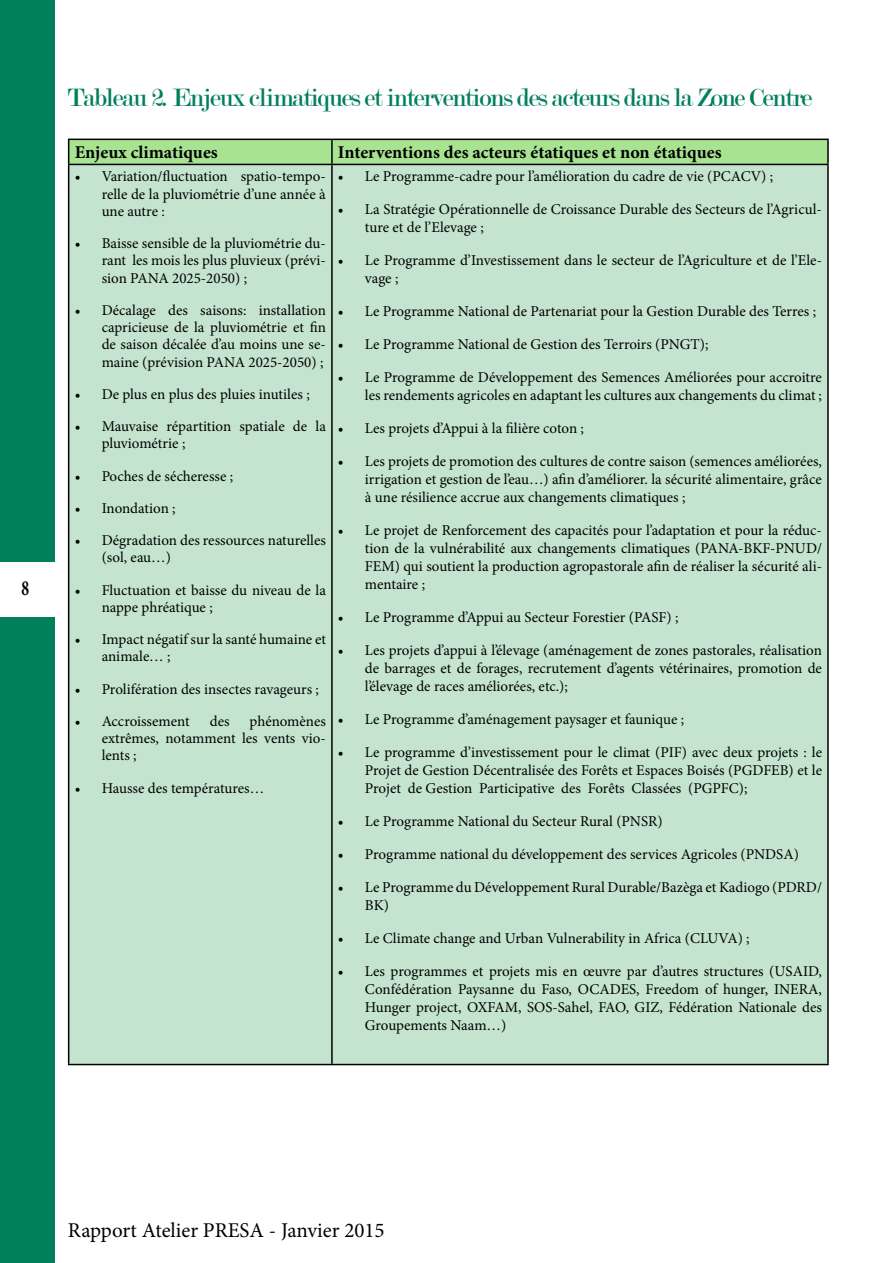
<style>
.page{position:relative;width:893px;height:1263px;background:#fff}
.page>*{position:absolute;margin:0;border:0;box-sizing:border-box;transform-origin:0 0}
.t1{font:27px "Modern";letter-spacing:-.05em;color:#007f5d}
.t2{font:700 condensed 21.6px "Minion Pro";color:#000;scale:.76 1}
.t3{font:21px "Minion Pro";color:#000}
.t4{font:700 18px "Minion Pro";color:#000}
.t5{font:15px/18px "Minion Pro";color:#000;text-align:justify}
</style>
<div class="page">
<div style="left:0;top:0;width:54px;height:1263px;background:#007f5d"></div>
<div style="left:0;top:562px;width:54px;height:54px;background:#fff"></div>
<div style="left:69px;top:165px;width:758px;height:899px;background:#c4e4d0"></div>
<svg style="left:68px;top:139px;width:759px;height:25px;background:#a2db8c"></svg>
<hr style="left:332px;top:139px;width:497px;height:1px;background:#000">
<hr style="left:331px;top:140px;width:2px;height:24px;background:#000">
<hr style="left:827px;top:140px;width:2px;height:24px;background:#000">
<hr style="left:68px;top:164px;width:264px;height:1px;background:#000">
<hr style="left:68px;top:165px;width:1px;height:899px;background:#000">
<hr style="left:332px;top:164px;width:497px;height:1px;background:#000">
<hr style="left:331px;top:165px;width:2px;height:899px;background:#000">
<hr style="left:827px;top:165px;width:2px;height:899px;background:#000">
<hr style="left:68px;top:1064px;width:264px;height:1px;background:#000">
<hr style="left:332px;top:1064px;width:497px;height:1px;background:#000">
<h2 class="t2" style="left:22px;top:574px;width:12px">8</h2>
<h1 class="t1" style="left:68px;top:84px;width:746px">Tableau 2. Enjeux climatiques et interventions des acteurs dans la Zone Centre</h1>
<p class="t4" style="left:75px;top:140px;width:145px">Enjeux climatiques</p>
<p class="t4" style="left:338px;top:140px;width:385px">Interventions des acteurs étatiques et non étatiques</p>
<p class="t5" style="left:102px;top:168px;width:226px;line-height:17.2px;text-indent:-27px">• Variation/fluctuation spatio-tempo&shy;relle de la pluviométrie d’une année à une autre :</p>
<p class="t5" style="left:102px;top:235px;width:226px;line-height:17.2px;text-indent:-27px">• Baisse sensible de la pluviométrie du&shy;rant les mois les plus pluvieux (prévi&shy;sion PANA 2025-2050) ;</p>
<p class="t5" style="left:102px;top:301px;width:226px;line-height:17.2px;text-indent:-27px">• Décalage des saisons: installation capricieuse de la pluviométrie et fin de saison décalée d’au moins une se&shy;maine (prévision PANA 2025-2050) ;</p>
<p class="t5" style="left:75px;top:385px;width:237px">• De plus en plus des pluies inutiles ;</p>
<p class="t5" style="left:102px;top:418px;width:226px;line-height:17.2px;text-indent:-27px">• Mauvaise répartition spatiale de la pluviométrie ;</p>
<p class="t5" style="left:75px;top:467px;width:160px">• Poches de sécheresse ;</p>
<p class="t5" style="left:75px;top:499px;width:103px">• Inondation ;</p>
<p class="t5" style="left:102px;top:532px;width:226px;line-height:17.2px;text-indent:-27px">• Dégradation des ressources naturelles (sol, eau…)</p>
<p class="t5" style="left:102px;top:581px;width:226px;line-height:17.2px;text-indent:-27px">• Fluctuation et baisse du niveau de la nappe phréatique ;</p>
<p class="t5" style="left:102px;top:631px;width:226px;line-height:17.2px;text-indent:-27px">• Impact négatif sur la santé humaine et animale… ;</p>
<p class="t5" style="left:75px;top:680px;width:246px">• Prolifération des insectes ravageurs ;</p>
<p class="t5" style="left:75px;top:712px;width:117px">• Accroissement</p>
<p class="t5" style="left:210px;top:712px;width:21px">des</p>
<p class="t5" style="left:338px;top:168px;width:437px">• Le Programme-cadre pour l’amélioration du cadre de vie (PCACV) ;</p>
<p class="t5" style="left:365px;top:201px;width:458px;text-indent:-27px">• La Stratégie Opérationnelle de Croissance Durable des Secteurs de l’Agricul&shy;ture et de l’Elevage ;</p>
<p class="t5" style="left:365px;top:252px;width:459px;text-indent:-27px">• Le Programme d’Investissement dans le secteur de l’Agriculture et de l’Ele&shy;vage ;</p>
<p class="t5" style="left:338px;top:303px;width:480px">• Le Programme National de Partenariat pour la Gestion Durable des Terres ;</p>
<p class="t5" style="left:338px;top:336px;width:372px">• Le Programme National de Gestion des Terroirs (PNGT);</p>
<p class="t5" style="left:338px;top:369px;width:486px;text-align:right">• Le Programme de Développement des Semences Améliorées pour accroitre les rendements agricoles en adaptant les cultures aux changements du climat ;</p>
<p class="t5" style="left:338px;top:420px;width:248px">• Les projets d’Appui à la filière coton ;</p>
<p class="t5" style="left:365px;top:453px;width:459px;text-indent:-27px">• Les projets de promotion des cultures de contre saison (semences améliorées, irrigation et gestion de l’eau…) afin d’améliorer. la sécurité alimentaire, grâce à une résilience accrue aux changements climatiques ;</p>
<p class="t5" style="left:365px;top:522px;width:459px;text-indent:-27px">• Le projet de Renforcement des capacités pour l’adaptation et pour la réduc&shy;tion de la vulnérabilité aux changements climatiques (PANA-BKF-PNUD/ FEM) qui soutient la production agropastorale afin de réaliser la sécurité ali&shy;mentaire ;</p>
<p class="t5" style="left:338px;top:609px;width:342px">• Le Programme d’Appui au Secteur Forestier (PASF) ;</p>
<p class="t5" style="left:365px;top:642px;width:459px;text-indent:-27px">• Les projets d’appui à l’élevage (aménagement de zones pastorales, réalisation de barrages et de forages, recrutement d’agents vétérinaires, promotion de l’élevage de races améliorées, etc.);</p>
<p class="t5" style="left:338px;top:711px;width:348px">• Le Programme d’aménagement paysager et faunique ;</p>
<p class="t5" style="left:365px;top:744px;width:459px;text-indent:-27px">• Le programme d’investissement pour le climat (PIF) avec deux projets : le Projet de Gestion Décentralisée des Forêts et Espaces Boisés (PGDFEB) et le Projet de Gestion Participative des Forêts Classées (PGPFC);</p>
<p class="t5" style="left:338px;top:813px;width:326px">• Le Programme National du Secteur Rural (PNSR)</p>
<p class="t5" style="left:338px;top:846px;width:463px">• Programme national du développement des services Agricoles (PNDSA)</p>
<p class="t5" style="left:365px;top:879px;width:458px;text-indent:-27px">• Le Programme du Développement Rural Durable/Bazèga et Kadiogo (PDRD/<br>BK)</p>
<p class="t5" style="left:338px;top:930px;width:413px">• Le Climate change and Urban Vulnerability in Africa (CLUVA) ;</p>
<p class="t5" style="left:365px;top:963px;width:459px;text-indent:-27px">• Les programmes et projets mis en œuvre par d’autres structures (USAID, Confédération Paysanne du Faso, OCADES, Freedom of hunger, INERA, Hunger project, OXFAM, SOS-Sahel, FAO, GIZ, Fédération Nationale des Groupements Naam…)</p>
<p class="t5" style="left:102px;top:712px;width:226px;line-height:17.2px;text-indent:148px">phénomènes extrêmes, notamment les vents vio&shy;lents ;</p>
<p class="t5" style="left:75px;top:779px;width:191px">• Hausse des températures…</p>
<h3 class="t3" style="left:68px;top:1216px;width:318px">Rapport Atelier PRESA - Janvier 2015</h3>
</div>
